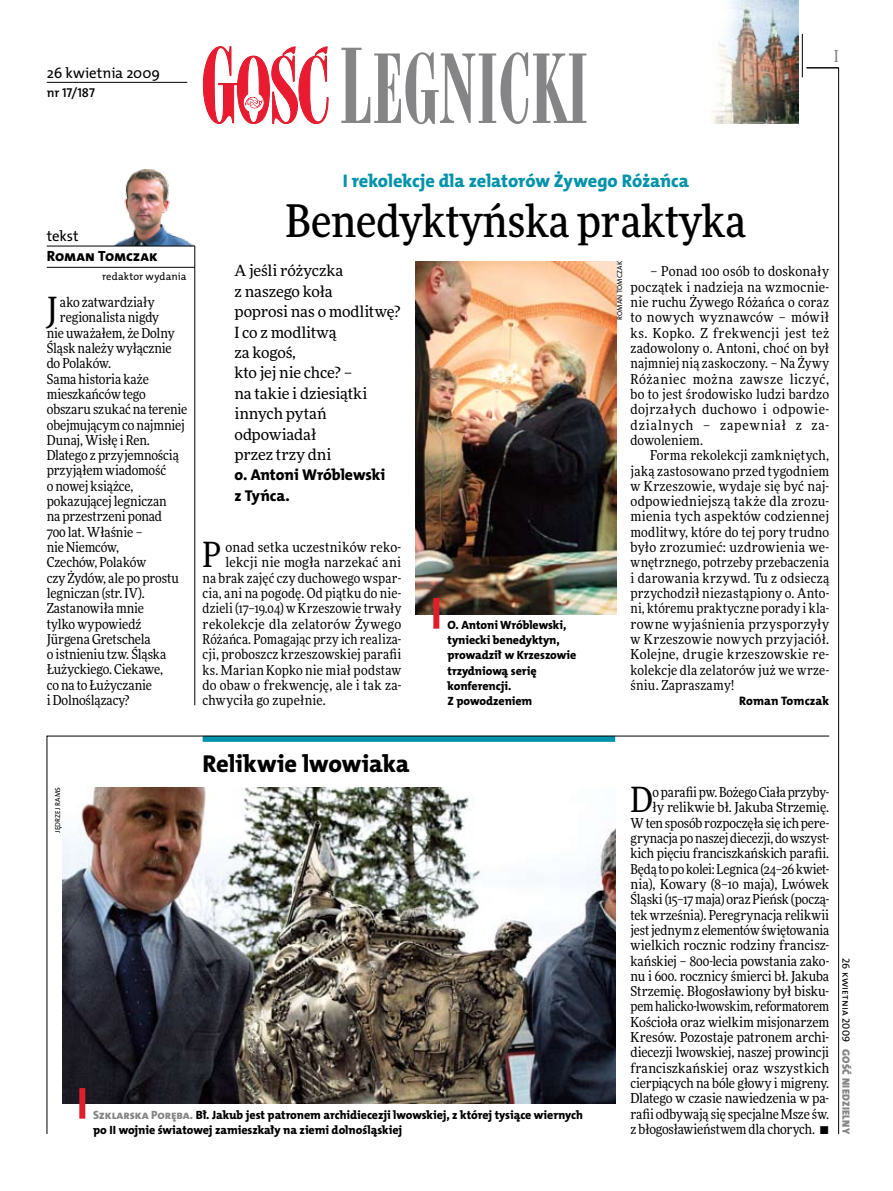
<style>
.page{position:relative;width:893px;height:1191px;background:#fff}
.page>*{position:absolute;margin:0;border:0;box-sizing:border-box;transform-origin:0 0}
.t1{font:500 45px "Freeday Narrow";color:#000}
.t2{font:34.8px "Freeday Narrow News";color:#000}
.t3{font:24.45px "The Mix HP8 Ex Bld";letter-spacing:.005em;color:#000}
.t4{font:18.3px "The Mix HP8 Ex Bld";letter-spacing:-.01em;color:#0093aa}
.t5{font:500 16.5px "Freeday Narrow";color:#858486;scale:.9 1}
.t6{font:15.75px/20.4px "The Mix HP8 Ex Bld";letter-spacing:-.005em;color:#000}
.t7{font:15.45px/20.4px "Freeday News";letter-spacing:-.005em;color:#000}
.t8{font:14.85px "The Mix HP5 Plain";color:#000}
.t9{font:14.85px "The Mix HP8 Ex Bld";letter-spacing:-.005em;color:#000}
.t10{font:13.65px/15.3px "Freeday Narrow News";color:#000;text-align:justify}
.t11{font:13.65px "Freeday Narrow News";letter-spacing:.02em;color:#000}
.t12{font:12.9px "The Mix HP6 Se Bld";letter-spacing:-.005em;color:#000}
.t13{font:12.3px "The Mix HP8 Ex Bld";letter-spacing:.035em;color:#000}
.t14{font:12px/15.3px "The Mix HP8 Ex Bld";letter-spacing:-.005em;color:#000}
.t15{font:10.5px "The Mix HP5 Plain";letter-spacing:.015em;color:#000}
.t16{font:10.5px "The Mix HP9 Blk";letter-spacing:.025em;color:#858486}
.t17{font:7.2px "The Mix HP5 Plain";letter-spacing:.01em;color:#000}
.s1{color:#858486}
</style>
<div class="page">
<hr style="left:838px;top:68px;width:1px;height:1066px;background:#000">
<hr style="left:802px;top:34px;width:1px;height:43px;background:#000">
<svg style="left:203px;top:46px;width:126px;height:78px"></svg>
<svg style="left:341px;top:48px;width:245px;height:76px"></svg>
<img style="left:712px;top:0;width:86px;height:123px">
<svg style="left:47px;top:735px;width:783px;height:399px"></svg>
<hr style="left:195px;top:246px;width:1px;height:459px;background:#000">
<hr style="left:806px;top:68px;width:33px;height:1px;background:#000">
<img style="left:106px;top:169px;width:89px;height:77px">
<hr style="left:47px;top:246px;width:148px;height:1px;background:#000">
<hr style="left:47px;top:267px;width:148px;height:1px;background:#000">
<hr style="left:47px;top:82px;width:140px;height:1px;background:#000">
<img style="left:62px;top:787px;width:553px;height:316px">
<div style="left:79px;top:1088px;width:6px;height:30px;background:#df1f2a"></div>
<img style="left:416px;top:262px;width:200px;height:352px">
<div style="left:433px;top:598px;width:6px;height:30px;background:#df1f2a"></div>
<p class="t8" style="left:47px;top:63px;width:115px">26 kwietnia 2009</p>
<p class="t12" style="left:47px;top:85px;width:50px">nr 17/187</p>
<p class="t5" style="left:834px;top:46px;width:6px">I</p>
<p class="t8" style="left:47px;top:227px;width:33px">tekst</p>
<p class="t9" style="left:47px;top:247px;width:112px">Roman Tomczak</p>
<p class="t15" style="left:102px;top:270px;width:86px">redaktor wydania</p>
<h2 class="t2" style="left:47px;top:289px;width:13px">J</h2>
<p class="t10" style="left:60px;top:294px;width:96px">ako zatwardziały</p>
<p class="t10" style="left:60px;top:310px;width:101px">regionalista nigdy</p>
<p class="t10" style="left:47px;top:325px;width:129px">nie uważałem, że Dolny</p>
<p class="t10" style="left:47px;top:340px;width:126px">Śląsk należy wyłącznie</p>
<p class="t10" style="left:47px;top:356px;width:66px">do Polaków.</p>
<p class="t10" style="left:47px;top:371px;width:104px">Sama historia każe</p>
<p class="t10" style="left:47px;top:386px;width:100px">mieszkańców tego</p>
<p class="t10" style="left:47px;top:401px;width:142px">obszaru szukać na terenie</p>
<p class="t10" style="left:47px;top:417px;width:140px">obejmującym co najmniej</p>
<p class="t10" style="left:47px;top:432px;width:105px">Dunaj, Wisłę i Ren.</p>
<p class="t10" style="left:47px;top:447px;width:134px">Dlatego z przyjemnością</p>
<p class="t10" style="left:47px;top:463px;width:121px">przyjąłem wiadomość</p>
<p class="t10" style="left:47px;top:478px;width:88px">o nowej książce,</p>
<p class="t10" style="left:47px;top:493px;width:121px">pokazującej legniczan</p>
<p class="t10" style="left:47px;top:509px;width:117px">na przestrzeni ponad</p>
<p class="t10" style="left:47px;top:524px;width:98px">700 lat. Właśnie –</p>
<p class="t10" style="left:47px;top:539px;width:74px">nie Niemców,</p>
<p class="t10" style="left:47px;top:554px;width:101px">Czechów, Polaków</p>
<p class="t10" style="left:47px;top:570px;width:134px">czy Żydów, ale po prostu</p>
<p class="t10" style="left:47px;top:585px;width:99px">legniczan (str. IV).</p>
<p class="t10" style="left:47px;top:600px;width:99px">Zastanowiła mnie</p>
<p class="t10" style="left:47px;top:616px;width:96px">tylko wypowiedź</p>
<p class="t10" style="left:47px;top:631px;width:105px">Jürgena Gretschela</p>
<p class="t10" style="left:47px;top:646px;width:121px">o istnieniu tzw. Śląska</p>
<p class="t10" style="left:47px;top:662px;width:118px">Łużyckiego. Ciekawe,</p>
<p class="t10" style="left:47px;top:677px;width:107px">co na to Łużyczanie</p>
<p class="t10" style="left:47px;top:692px;width:84px">i Dolnoślązacy?</p>
<h3 class="t4" style="left:343px;top:169px;width:348px">I rekolekcje dla zelatorów Żywego Różańca</h3>
<h1 class="t1" style="left:286px;top:193px;width:462px">Benedyktyńska praktyka</h1>
<p class="t7" style="left:234px;top:260px;width:167px">A jeśli różyczka<br>z naszego koła<br>poprosi nas o modlitwę?<br>I co z modlitwą<br>za kogoś,<br>kto jej nie chce? –<br>na takie i dziesiątki innych pytań odpowiadał<br>przez trzy dni</p>
<p class="t6" style="left:234px;top:465px;width:152px">o. Antoni Wróblewski z Tyńca.</p>
<h2 class="t2" style="left:203px;top:533px;width:20px">P</h2>
<p class="t10" style="left:226px;top:539px;width:177px">onad setka uczestników reko-</p>
<p class="t11" style="left:226px;top:554px;width:177px">lekcji nie mogła narzekać ani</p>
<p class="t10" style="left:203px;top:570px;width:200px">na brak zajęć czy duchowego wspar-</p>
<p class="t10" style="left:203px;top:585px;width:200px">cia, ani na pogodę. Od piątku do nie-</p>
<p class="t10" style="left:203px;top:600px;width:200px">dzieli (17–19.04) w Krzeszowie trwały</p>
<p class="t11" style="left:203px;top:615px;width:200px">rekolekcje dla zelatorów Żywego</p>
<p class="t10" style="left:203px;top:631px;width:200px">Różańca. Pomagając przy ich realiza-</p>
<p class="t10" style="left:203px;top:646px;width:200px">cji, proboszcz krzeszowskiej parafii</p>
<p class="t10" style="left:203px;top:662px;width:200px">ks. Marian Kopko nie miał podstaw</p>
<p class="t10" style="left:203px;top:677px;width:200px">do obaw o frekwencję, ale i tak za-</p>
<p class="t11" style="left:203px;top:692px;width:125px">chwyciła go zupełnie.</p>
<p class="t14" style="left:448px;top:617px;width:130px">O. Antoni Wróblewski, tyniecki benedyktyn, prowadził w Krzeszowie trzydniową serię konferencji.<br>Z powodzeniem</p>
<p class="t17" style="left:615px;top:320px;width:60px;rotate:-90deg">Roman Tomczak</p>
<p class="t10" style="left:630px;top:264px;width:200px;text-indent:20px">– Ponad 100 osób to doskonały początek i nadzieja na wzmocnie&shy;nie ruchu Żywego Różańca o coraz to nowych wyznawców – mówił ks. Kopko. Z frekwencji jest też zadowolony o. Antoni, choć on był najmniej nią zaskoczony. – Na Żywy Różaniec można zawsze liczyć, bo to jest środowisko ludzi bardzo dojrzałych duchowo i odpowie&shy;dzialnych – zapewniał z za&shy;dowoleniem.</p>
<p class="t10" style="left:630px;top:447px;width:200px;text-indent:20px">Forma rekolekcji zamkniętych, jaką zastosowano przed tygodniem w Krzeszowie, wydaje się być naj&shy;odpowiedniejszą także dla zrozu&shy;mienia tych aspektów codziennej modlitwy, które do tej pory trudno było zrozumieć: uzdrowienia we&shy;wnętrznego, potrzeby przebaczenia i darowania krzywd. Tu z odsieczą przychodził niezastąpiony o. Anto&shy;ni, któremu praktyczne porady i kla&shy;rowne wyjaśnienia przysporzyły w Krzeszowie nowych przyjaciół.<br>Kolejne, drugie krzeszowskie re&shy;kolekcje dla zelatorów już we wrze&shy;śniu. Zapraszamy!</p>
<p class="t13" style="left:739px;top:693px;width:92px">Roman Tomczak</p>
<h3 class="t3" style="left:203px;top:747px;width:208px">Relikwie lwowiaka</h3>
<p class="t17" style="left:53px;top:833px;width:47px;rotate:-90deg">Jędrzej Rams</p>
<p class="t14" style="left:93px;top:1107px;width:491px"><span class="s1">Szklarska Poręba.</span> Bł. Jakub jest patronem archidiecezji lwowskiej, z której tysiące wiernych po II wojnie światowej zamieszkały na ziemi dolnośląskiej</p>
<p class="t10" style="left:630px;top:784px;width:200px;text-align:right">o parafii pw. Bożego Ciała przyby-<br>ły relikwie bł. Jakuba Strzemię.<br>Wten sposób rozpoczęła się ich pere&shy;grynacja ponaszej diecezji, dowszyst&shy;kich pięciu franciszkańskich parafii.<br>Będą to po kolei: Legnica (24–26 kwiet&shy;nia), Kowary (8–10 maja), Lwówek Śląski (15–17 maja) oraz Pieńsk (począ&shy;tek września). Peregrynacja relikwii jestjednym z elementów świętowania wielkich rocznic rodziny francisz&shy;kańskiej – 800-lecia powstania zako&shy;nu i 600. rocznicy śmierci bł. Jakuba Strzemię. Błogosławiony był bisku&shy;pem halicko-lwowskim, reformatorem Kościoła oraz wielkim misjonarzem Kresów. Pozostaje patronem archi&shy;diecezji lwowskiej, naszej prowincji franciszkańskiej oraz wszystkich cierpiących na bóle głowy i migreny.<br>Dlatego w czasie nawiedzenia w pa&shy;rafii odbywają się specjalne Msze św. z błogosławieństwem dla chorych. •</p>
<h2 class="t2" style="left:630px;top:778px;width:24px">D</h2>
<p class="t15" style="left:853px;top:957px;width:86px;rotate:90deg">26 kwietnia 2009</p>
<p class="t16" style="left:853px;top:1049px;width:86px;rotate:90deg">Gość Niedzielny</p>
</div>
